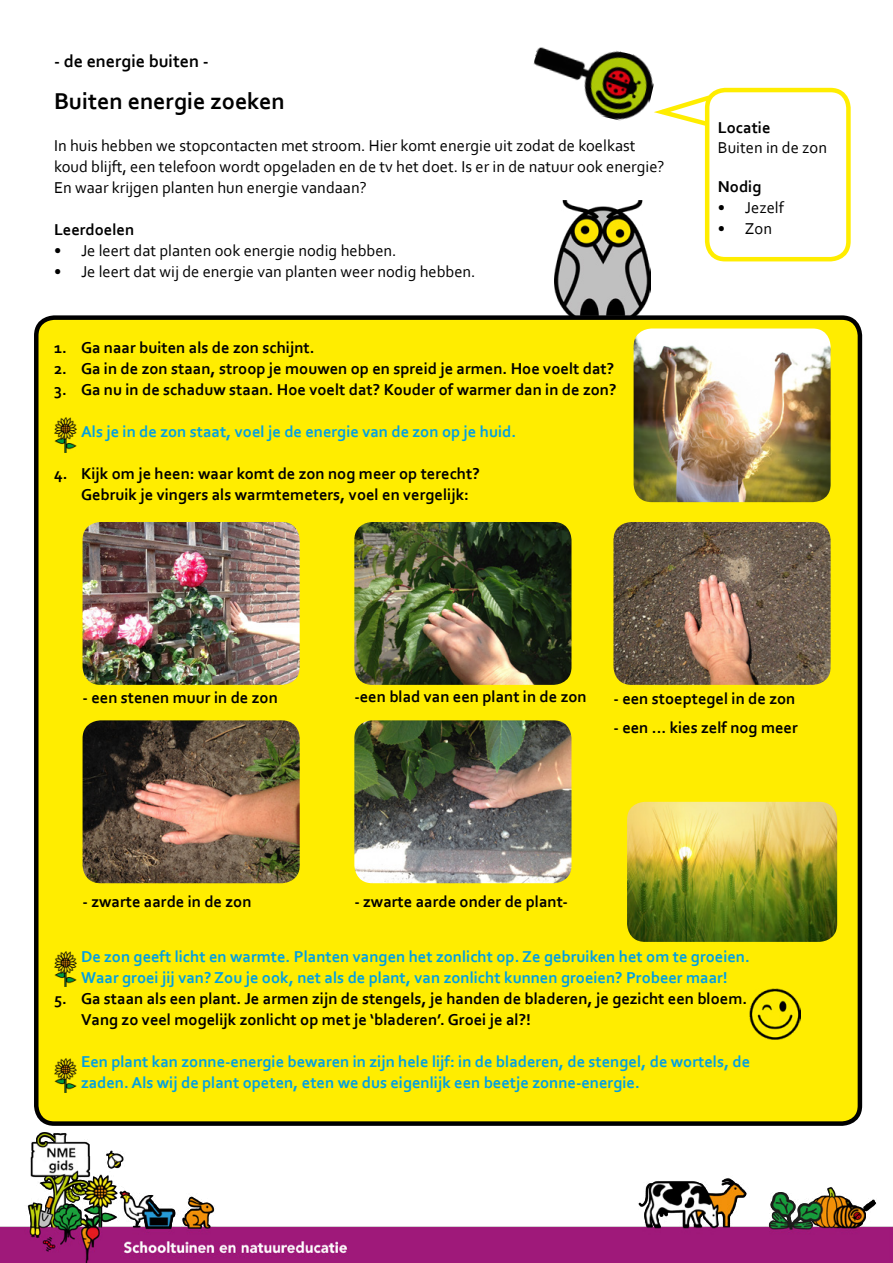
<style>
.page{position:relative;width:893px;height:1263px;background:#fff}
.page>*{position:absolute;margin:0;border:0;box-sizing:border-box;transform-origin:0 0}
.t1{font:700 24px "Corbel";color:#000}
.t2{font:700 18px "Corbel";color:#000}
.t3{font:700 16.5px/21px "Corbel";color:#000}
.t4{font:700 16.5px/21px "Corbel";color:#009fe3}
.t5{font:16.5px/21px "Corbel";color:#000}
</style>
<div class="page">
<img style="left:554px;top:200px;width:97px;height:115px">
<img style="left:1px;top:1133px;width:891px;height:130px">
<img style="left:533px;top:47px;width:121px;height:74px">
<svg style="left:645px;top:92px;width:69px;height:38px"></svg>
<div style="left:707px;top:90px;width:141px;height:169px;background:#fff;border-radius:18px"></div>
<div style="left:705px;top:88px;width:146px;height:173px;border:4px solid #ffed00;border-radius:18px"></div>
<div style="left:36px;top:318px;width:824px;height:805px;background:#ffed00;border-radius:18px"></div>
<div style="left:34px;top:315px;width:828px;height:811px;border:4px solid #000;border-radius:18px"></div>
<img style="left:634px;top:328px;width:197px;height:174px">
<img style="left:83px;top:522px;width:217px;height:163px">
<img style="left:354px;top:522px;width:217px;height:163px">
<img style="left:613px;top:522px;width:218px;height:163px">
<img style="left:83px;top:720px;width:217px;height:163px">
<img style="left:354px;top:720px;width:217px;height:163px">
<img style="left:749px;top:989px;width:51px;height:51px">
<img style="left:54px;top:418px;width:23px;height:34px">
<img style="left:54px;top:952px;width:23px;height:34px">
<img style="left:54px;top:1058px;width:23px;height:35px">
<img style="left:627px;top:802px;width:210px;height:140px">
<p class="t2" style="left:54px;top:50px;width:156px">- de energie buiten -</p>
<h1 class="t1" style="left:54px;top:87px;width:232px">Buiten energie zoeken</h1>
<p class="t5" style="left:54px;top:135px;width:612px">In huis hebben we stopcontacten met stroom. Hier komt energie uit zodat de koelkast koud blijft, een telefoon wordt opgeladen en de tv het doet. Is er in de natuur ook energie?<br>En waar krijgen planten hun energie vandaan?</p>
<p class="t3" style="left:54px;top:219px;width:82px">Leerdoelen</p>
<p class="t5" style="left:54px;top:240px;width:344px">• Je leert dat planten ook energie nodig hebben.</p>
<p class="t5" style="left:54px;top:261px;width:423px">• Je leert dat wij de energie van planten weer nodig hebben.</p>
<p class="t3" style="left:54px;top:336px;width:262px">1. Ga naar buiten als de zon schijnt.</p>
<p class="t3" style="left:54px;top:357px;width:562px">2. Ga in de zon staan, stroop je mouwen op en spreid je armen. Hoe voelt dat?</p>
<p class="t3" style="left:54px;top:378px;width:564px">3. Ga nu in de schaduw staan. Hoe voelt dat? Kouder of warmer dan in de zon?</p>
<p class="t4" style="left:81px;top:420px;width:437px">Als je in de zon staat, voel je de energie van de zon op je huid.</p>
<p class="t3" style="left:81px;top:462px;width:400px;text-indent:-27px">4. Kijk om je heen: waar komt de zon nog meer op terecht?<br>Gebruik je vingers als warmtemeters, voel en vergelijk:</p>
<p class="t3" style="left:718px;top:117px;width:54px">Locatie</p>
<p class="t5" style="left:718px;top:136px;width:111px">Buiten in de zon</p>
<p class="t3" style="left:718px;top:176px;width:45px">Nodig</p>
<p class="t5" style="left:718px;top:197px;width:68px">• Jezelf</p>
<p class="t5" style="left:718px;top:218px;width:56px">• Zon</p>
<p class="t3" style="left:83px;top:686px;width:197px">- een stenen muur in de zon</p>
<p class="t3" style="left:354px;top:686px;width:234px">-een blad van een plant in de zon</p>
<p class="t3" style="left:613px;top:687px;width:183px">- een stoeptegel in de zon</p>
<p class="t3" style="left:613px;top:716px;width:186px">- een ... kies zelf nog meer</p>
<p class="t3" style="left:83px;top:891px;width:170px">- zwarte aarde in de zon</p>
<p class="t3" style="left:354px;top:891px;width:215px">- zwarte aarde onder de plant-</p>
<p class="t4" style="left:81px;top:945px;width:670px">De zon geeft licht en warmte. Planten vangen het zonlicht op. Ze gebruiken het om te groeien.<br>Waar groei jij van? Zou je ook, net als de plant, van zonlicht kunnen groeien? Probeer maar!</p>
<p class="t3" style="left:81px;top:987px;width:668px;text-indent:-27px">5. Ga staan als een plant. Je armen zijn de stengels, je handen de bladeren, je gezicht een bloem.<br>Vang zo veel mogelijk zonlicht op met je ‘bladeren’. Groei je al?!</p>
<p class="t4" style="left:81px;top:1050px;width:671px;line-height:21.6px">Een plant kan zonne-energie bewaren in zijn hele lijf: in de bladeren, de stengel, de wortels, de zaden. Als wij de plant opeten, eten we dus eigenlijk een beetje zonne-energie.</p>
</div>
